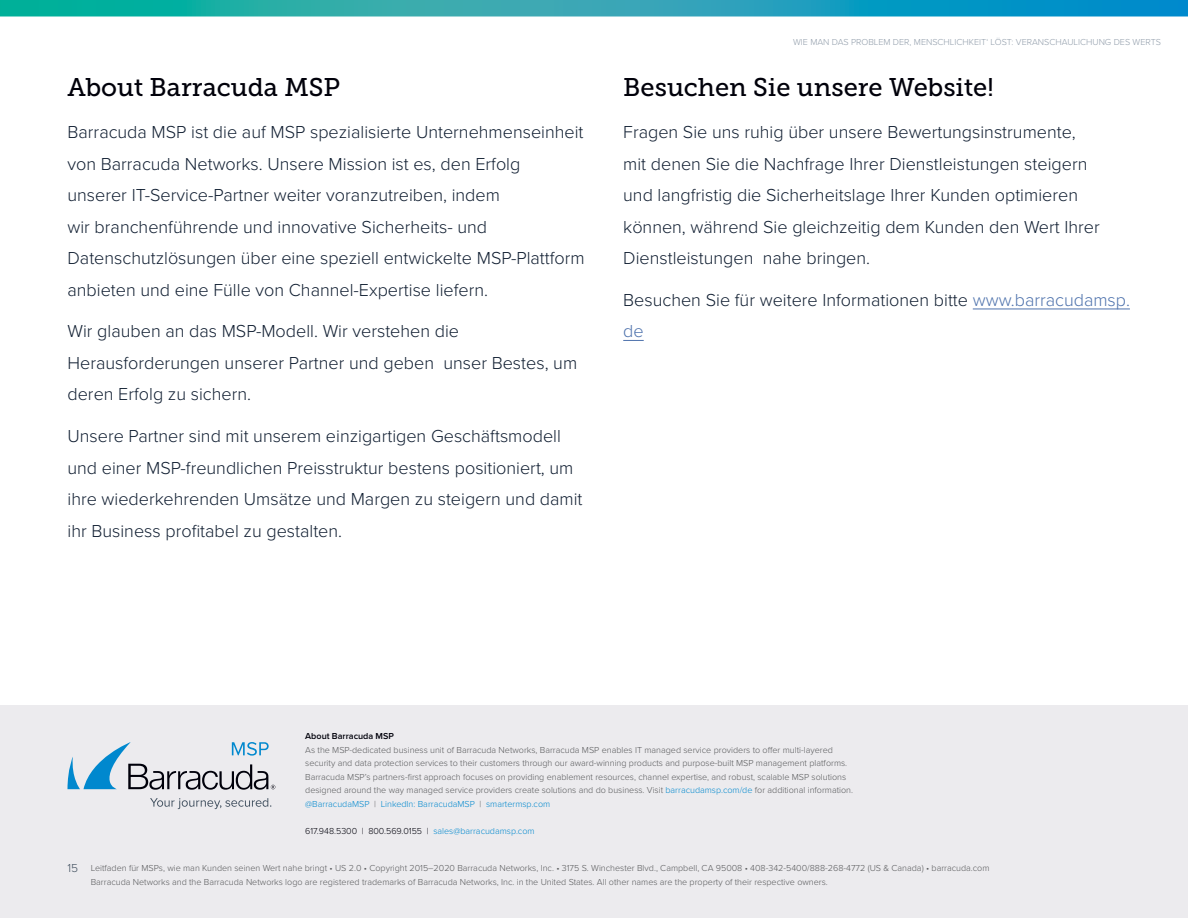
<style>
.page{position:relative;width:1188px;height:918px;background:#fff}
.page>*{position:absolute;margin:0;border:0;box-sizing:border-box;transform-origin:0 0}
.t1{font:25.5px "Museo Slab 500";color:#00000a}
.t2{font:300 18px/31.5px "Proxima Nova";color:#111f32}
.t3{font:300 12px "Proxima Nova";color:#425160}
.t4{font:300 9px/13.5px "Proxima Nova";color:#58595b}
.t5{font:300 9px "Proxima Nova";color:#919daa}
.t6{font:300 9px "Proxima Nova";color:#00000a}
.t7{font:600 9px "Proxima Nova";color:#00000a}
.s1{color:#4f73ad}
.s2{color:#0088ce}
</style>
<div class="page">
<div style="left:0;top:705px;width:1188px;height:213px;background:#ecebee"></div>
<svg style="left:68px;top:742px;width:207px;height:48px"></svg>
<svg style="left:150px;top:798px;width:121px;height:11px"></svg>
<svg style="left:0;top:0;width:1188px;height:16px;background:#1aa3b4"></svg>
<hr style="left:973px;top:309px;width:157px;height:1px;background:#4f73ad">
<svg style="left:623px;top:340px;width:21px;height:1px"></svg>
<h1 class="t1" style="left:68px;top:73px;width:274px">About Barracuda MSP</h1>
<p class="t2" style="left:68px;top:115px;width:519px">Barracuda MSP ist die auf MSP spezialisierte U nternehmenseinheit von Barracuda Networks. U nsere Mission ist es, den Erfolg<br>unserer IT-Service-Partner weiter voranzutreiben, indem<br>wir branchenführende und innovative Sicherheits- und Datenschutzlösungen über eine speziell entwickelte MSP-Plattform anbieten und eine Fülle von Channel-Expertise liefern.</p>
<p class="t2" style="left:68px;top:315px;width:511px">Wir glauben an das MSP-Modell. Wir verstehen die<br>Herausforderungen unserer Partner und geben unser Bestes, um deren Erfolg zu sichern.</p>
<p class="t2" style="left:68px;top:420px;width:517px">U nsere Partner sind mit unserem einzigartigen Geschäftsmodell und einer MSP-freundlichen Preisstruktur bestens positioniert, um ihre wiederkehrenden U msätze und Margen zu steigern und damit ihr Business profitabel zu gestalten.</p>
<p class="t5" style="left:793px;top:36px;width:368px">Wie man das Problem der‚ Menschlichkeit‘ löst: Veranschaulichung des Werts</p>
<h1 class="t1" style="left:623px;top:73px;width:372px">Besuchen Sie unsere Website!</h1>
<p class="t2" style="left:623px;top:115px;width:478px">Fragen Sie uns ruhig über unsere Bewertungsinstrumente, mit denen Sie die Nachfrage I hrer Dienstleistungen steigern und langfristig die Sicherheitslage Ihrer Kunden optimieren können, während Sie gleichzeitig dem Kunden den Wert I hrer Dienstleistungen nahe bringen.</p>
<p class="t2" style="left:623px;top:283px;width:508px">Besuchen Sie für weitere I nformationen bitte <span class="s1">www.barracudamsp. de</span></p>
<p class="t3" style="left:68px;top:859px;width:12px">15</p>
<p class="t7" style="left:305px;top:729px;width:90px">About Barracuda MSP</p>
<p class="t4" style="left:305px;top:742px;width:549px">As the MSP-dedicated business unit of Barracuda Networks, Barracuda MSP enables IT managed service providers to offer multi-layered security and data protection services to their customers through our award-winning products and purpose-built MSP management platforms.<br>Barracuda MSP’s partners-first approach focuses on providing enablement resources, channel expertise, and robust, scalable MSP solutions designed around the way managed service providers create solutions and do business. Visit <span class="s2">barracudamsp.com/de</span> for additional information. <span class="s2">@BarracudaMSP</span> | <span class="s2">LinkedI n: BarracudaMSP</span> | <span class="s2">smartermsp.com</span></p>
<p class="t6" style="left:305px;top:824px;width:231px">617.948.5300 | 800.569.0155 | <span class="s2">sales@barracudamsp.com</span></p>
<p class="t4" style="left:91px;top:861px;width:900px">Leitfaden für MSPs, wie man Kunden seinen Wert nahe bringt • US 2.0 • Copyright 2015–2020 Barracuda Networks, I nc. • 3175 S. Winchester Blvd., Campbell, CA 95008 • 408-342-5400/888-268-4772 (US &amp; Canada) • barracuda.com<br>Barracuda Networks and the Barracuda Networks logo are registered trademarks of Barracuda Networks, I nc. in the U nited States. All other names are the property of their respective owners.</p>
</div>
